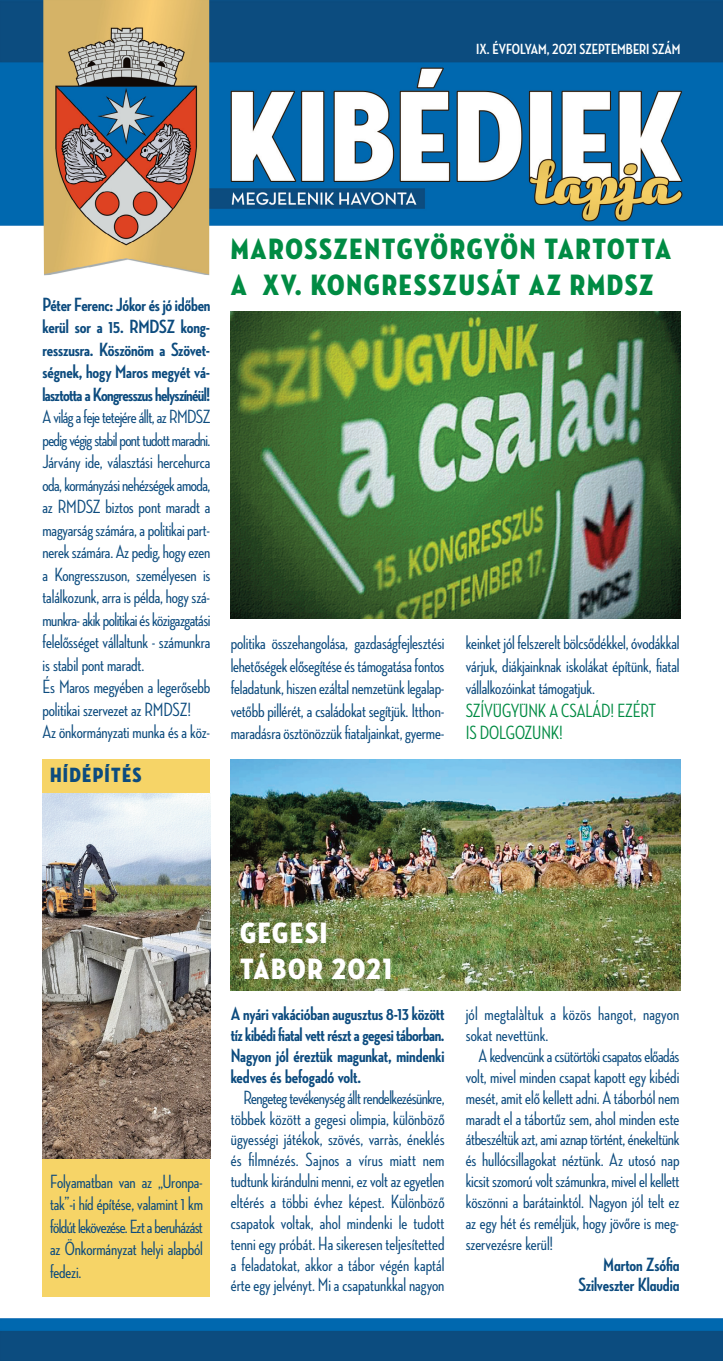
<style>
.page{position:relative;width:723px;height:1361px;background:#fff}
.page>*{position:absolute;margin:0;border:0;box-sizing:border-box;transform-origin:0 0}
.t1{font:30px/36px "Neutraface Condensed Titling";letter-spacing:.055em;color:#008b43}
.t2{font:30px/36px "Neutraface Condensed Titling";letter-spacing:.06em;color:#fff}
.t3{font:21px "Neutraface Condensed Titling";letter-spacing:.06em;color:#0c4b7e}
.t4{font:500 19.5px/22.5px "Neutraface Condensed";letter-spacing:-.005em;color:#0c4b7e;text-align:justify}
.t5{font:700 19.5px/20.9px "Neutraface Condensed";letter-spacing:-.005em;color:#0c4b7e;text-align:justify}
.t6{font:500 19.5px/22.5px "Neutraface Condensed";letter-spacing:-.005em;color:#008b43}
.t7{font:19.5px/20.9px "Neutraface Condensed Bold Alt";letter-spacing:-.005em;color:#0c4b7e;text-align:right}
.t8{font:700 15px "Neutraface Condensed";color:#fff}
.s1{font-weight:700}
</style>
<div class="page">
<img style="left:231px;top:760px;width:449px;height:230px">
<img style="left:0;top:0;width:723px;height:225px">
<img style="left:43px;top:0;width:166px;height:275px">
<img style="left:0;top:1318px;width:723px;height:42px">
<img style="left:231px;top:312px;width:449px;height:307px">
<div style="left:43px;top:759px;width:167px;height:537px;background:#f6d467"></div>
<img style="left:43px;top:793px;width:167px;height:365px">
<p class="t8" style="left:476px;top:43px;width:206px">IX. ÉVFOLYAM, 2021 SZEPTEMBERI SZÁM</p>
<p class="t4" style="left:43px;top:295px;width:169px"><span class="s1">Péter Ferenc: Jókor és jó időben kerül sor a 15. RMDSZ kong&shy;resszusra. Köszönöm a Szövet&shy;ségnek, hogy Maros megyét vá&shy;lasztotta a Kongresszus helyszínéül!<br></span>A világ a feje tetejére állt, az RMDSZ pedig végig stabil pont tudott maradni.<br>Járvány ide, választási hercehurca oda, kormányzási nehézségek amoda, az RMDSZ biztos pont maradt a magyarság számára, a politikai part&shy;nerek számára. Az pedig, hogy ezen a Kongresszuson, személyesen is találkozunk, arra is példa, hogy szá&shy;munkra- akik politikai és közigazgatási felelősséget vállaltunk - számunkra is stabil pont maradt.</p>
<p class="t4" style="left:43px;top:677px;width:169px">És Maros megyében a legerősebb politikai szervezet az RMDSZ!</p>
<p class="t4" style="left:43px;top:722px;width:169px">Az önkormányzati munka és a köz-</p>
<p class="t3" style="left:50px;top:768px;width:93px">HÍDÉPÍTÉS</p>
<p class="t1" style="left:231px;top:235px;width:442px">MAROSSZENTGYÖRGYÖN TARTOTTA<br>A XV. KONGRESSZUSÁT AZ RMDSZ</p>
<p class="t4" style="left:231px;top:633px;width:215px">politika összehangolása, gazdaságfejlesztési lehetőségek elősegítése és támogatása fontos feladatunk, hiszen ezáltal nemzetünk legalap&shy;vetőbb pillérét, a családokat segítjük. Itthon&shy;maradásra ösztönözzük fiataljainkat, gyerme-</p>
<p class="t4" style="left:466px;top:633px;width:215px">keinket jól felszerelt bölcsődékkel, óvodákkal várjuk, diákjainknak iskolákat építünk, fiatal vállalkozóinkat támogatjuk.</p>
<p class="t6" style="left:466px;top:701px;width:192px">SZÍVÜGYÜNK A CSALÁD! EZÉRT<br>IS DOLGOZUNK!</p>
<p class="t4" style="left:50px;top:1171px;width:154px">Folyamatban van az „Uronpa&shy;tak”-i híd építése, valamint 1 km földút lekövezése. Ezt a beruházást az Önkormányzat helyi alapból fedezi.</p>
<p class="t2" style="left:240px;top:918px;width:153px">GEGESI<br>TÁBOR 2021</p>
<p class="t5" style="left:231px;top:1005px;width:215px">A nyári vakációban augusztus 8-13 között tíz kibédi fiatal vett részt a gegesi táborban.<br>Nagyon jól éreztük magunkat, mindenki kedves és befogadó volt.</p>
<p class="t4" style="left:231px;top:1088px;width:215px;line-height:20.9px;text-indent:13px">Rengeteg tevékenység állt rendelkezésünkre, többek között a gegesi olimpia, különböző ügyességi játékok, szövés, varràs, éneklés és filmnézés. Sajnos a vírus miatt nem tudtunk kirándulni menni, ez volt az egyetlen eltérés a többi évhez képest. Különböző csapatok voltak, ahol mindenki le tudott tenni egy próbát. Ha sikeresen teljesítetted a feladatokat, akkor a tábor végén kaptál érte egy jelvényt. Mi a csapatunkkal nagyon</p>
<p class="t4" style="left:466px;top:1005px;width:215px;line-height:20.9px">jól megtalàltuk a közös hangot, nagyon sokat nevettünk.</p>
<p class="t4" style="left:466px;top:1047px;width:215px;line-height:20.9px;text-indent:13px">A kedvencünk a csütörtöki csapatos előadás volt, mivel minden csapat kapott egy kibédi mesét, amit elő kellett adni. A táborból nem maradt el a tábortűz sem, ahol minden este átbeszéltük azt, ami aznap történt, énekeltünk és hullócsillagokat néztünk. Az utosó nap kicsit szomorú volt számunkra, mivel el kellett köszönni a barátainktól. Nagyon jól telt ez az egy hét és reméljük, hogy jövőre is meg&shy;szervezésre kerül!</p>
<p class="t7" style="left:578px;top:1253px;width:103px">Marton Zsófia<br>Szilveszter Klaudia</p>
</div>
